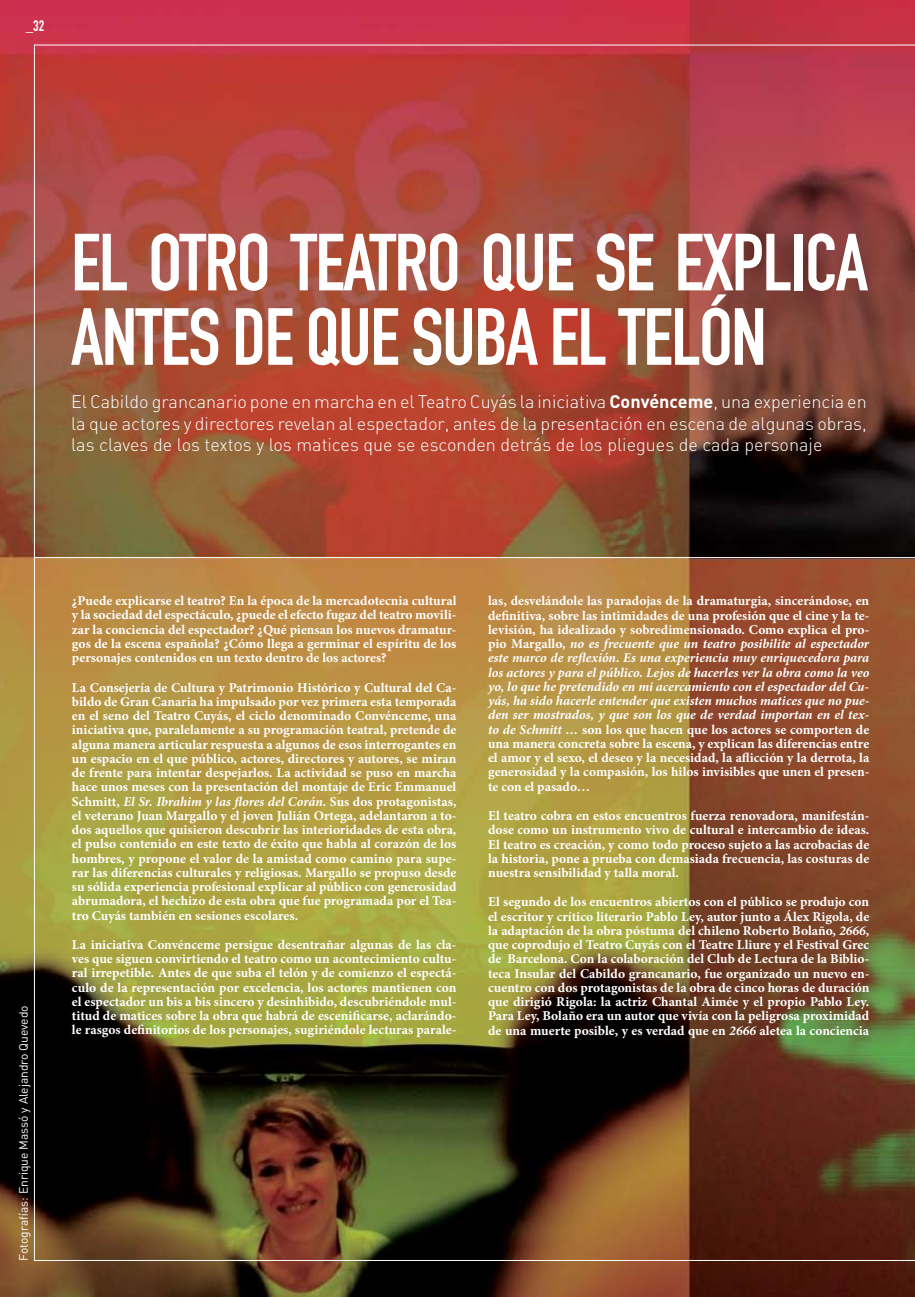
<style>
.page{position:relative;width:915px;height:1297px;background:#fff}
.page>*{position:absolute;margin:0;border:0;box-sizing:border-box;transform-origin:0 0}
.t1{font:79.5px/74.4px "DIN Engschrift";letter-spacing:-.02em;color:#fff}
.t2{font:18px/21.6px "DIN Light Alternate";color:#fff;text-align:justify}
.t3{font:15px "DIN Engschrift";color:#fff}
.t4{font:700 13.5px/14.2px "Minion Pro";color:#fff;text-align:justify}
.t5{font:12px "DIN";color:#fff}
.s1{font-family:"DIN";font-weight:700}
.s2{font-style:italic}
</style>
<div class="page">
<img style="left:0;top:0;width:914px;height:1297px">
<img style="left:34px;top:45px;width:880px;height:1216px">
<hr style="left:35px;top:557px;width:879px;height:1px;background:#fff">
<p class="t3" style="left:26px;top:17px;width:20px">_32</p>
<h1 class="t1" style="left:71px;top:226px;width:798px">EL OTRO TEATRO QUE SE EXPLICA<br>ANTES DE QUE SUBA EL TELÓN</h1>
<p class="t2" style="left:71px;top:391px;width:797px">El Cabildo grancanario pone en marcha en el Teatro Cuyás la iniciativa <span class="s1">Convénceme</span>, una experiencia en la que actores y directores revelan al espectador, antes de la presentación en escena de algunas obras, las claves de los textos y los matices que se esconden detrás de los pliegues de cada personaje</p>
<p class="t5" style="left:16px;top:1261px;width:257px;rotate:-90deg">Fotografías: Enrique Massó y Alejandro Quevedo</p>
<p class="t4" style="left:72px;top:594px;width:386px">¿Puede explicarse el teatro? En la época de la mercadotecnia cultural y la sociedad del espectáculo, ¿puede el efecto fugaz del teatro movili&shy;zar la conciencia del espectador? ¿Qué piensan los nuevos dramatur&shy;gos de la escena española? ¿Cómo llega a germinar el espíritu de los personajes contenidos en un texto dentro de los actores?</p>
<p class="t4" style="left:72px;top:680px;width:386px">La Consejería de Cultura y Patrimonio Histórico y Cultural del Ca&shy;bildo de Gran Canaria ha impulsado por vez primera esta temporada en el seno del Teatro Cuyás, el ciclo denominado Convénceme, una iniciativa que, paralelamente a su programación teatral, pretende de alguna manera articular respuesta a algunos de esos interrogantes en un espacio en el que público, actores, directores y autores, se miran de frente para intentar despejarlos. La actividad se puso en marcha hace unos meses con la presentación del montaje de Eric Emmanuel Schmitt, <span class="s2">El Sr. Ibrahim y las flores del Corán.</span> Sus dos protagonistas, el veterano Juan Margallo y el joven Julián Ortega, adelantaron a to&shy;dos aquellos que quisieron descubrir las interioridades de esta obra, el pulso contenido en este texto de éxito que habla al corazón de los hombres, y propone el valor de la amistad como camino para supe&shy;rar las diferencias culturales y religiosas. Margallo se propuso desde su sólida experiencia profesional explicar al público con generosidad abrumadora, el hechizo de esta obra que fue programada por el Tea&shy;tro Cuyás también en sesiones escolares.</p>
<p class="t4" style="left:72px;top:937px;width:386px">La iniciativa Convénceme persigue desentrañar algunas de las cla&shy;ves que siguen convirtiendo el teatro como un acontecimiento cultu&shy;ral irrepetible. Antes de que suba el telón y de comienzo el espectá&shy;culo de la representación por excelencia, los actores mantienen con el espectador un bis a bis sincero y desinhibido, descubriéndole mul&shy;titud de matices sobre la obra que habrá de escenificarse, aclarándo&shy;le rasgos definitorios de los personajes, sugiriéndole lecturas parale-</p>
<p class="t4" style="left:488px;top:594px;width:382px">las, desvelándole las paradojas de la dramaturgia, sincerándose, en definitiva, sobre las intimidades de una profesión que el cine y la te&shy;levisión, ha idealizado y sobredimensionado. Como explica el pro&shy;pio Margallo, <span class="s2">no es frecuente que un teatro posibilite al espectador este marco de reflexión. Es una experiencia muy enriquecedora para los actores y para el público. Lejos de hacerles ver la obra como la veo yo, lo que he pretendido en mi acercamiento con el espectador del Cu&shy;yás, ha sido hacerle entender que existen muchos matices que no pue&shy;den ser mostrados, y que son los que de verdad importan en el tex&shy;to de Schmitt …</span> son los que hacen que los actores se comporten de una manera concreta sobre la escena, y explican las diferencias entre el amor y el sexo, el deseo y la necesidad, la aflicción y la derrota, la generosidad y la compasión, los hilos invisibles que unen el presen&shy;te con el pasado…</p>
<p class="t4" style="left:488px;top:808px;width:382px">El teatro cobra en estos encuentros fuerza renovadora, manifestán&shy;dose como un instrumento vivo de cultural e intercambio de ideas.<br>El teatro es creación, y como todo proceso sujeto a las acrobacias de la historia, pone a prueba con demasiada frecuencia, las costuras de nuestra sensibilidad y talla moral.</p>
<p class="t4" style="left:488px;top:895px;width:382px">El segundo de los encuentros abiertos con el público se produjo con el escritor y crítico literario Pablo Ley, autor junto a Álex Rigola, de la adaptación de la obra póstuma del chileno Roberto Bolaño, <span class="s2">2666</span>, que coprodujo el Teatro Cuyás con el Teatre Lliure y el Festival Grec de Barcelona. Con la colaboración del Club de Lectura de la Biblio&shy;teca Insular del Cabildo grancanario, fue organizado un nuevo en&shy;cuentro con dos protagonistas de la obra de cinco horas de duración que dirigió Rigola: la actriz Chantal Aimée y el propio Pablo Ley.<br>Para Ley, Bolaño era un autor que vivía con la peligrosa proximidad de una muerte posible, y es verdad que en <span class="s2">2666</span> aletea la conciencia</p>
</div>
